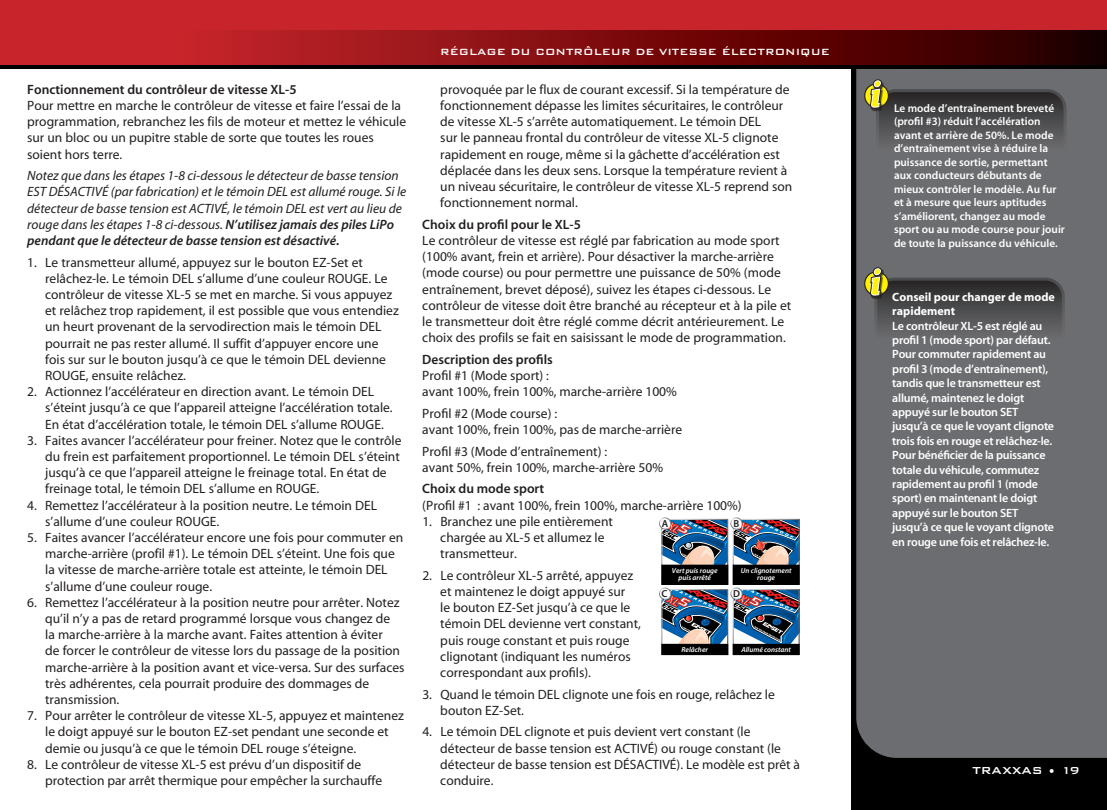
<style>
.page{position:relative;width:1107px;height:810px;background:#fff}
.page>*{position:absolute;margin:0;border:0;box-sizing:border-box;transform-origin:0 0}
.t1{font:13.5px/16.2px "Myriad";color:#231f20}
.t2{font:italic 13.5px/16.2px "Myriad";color:#231f20}
.t3{font:600 13.5px "Myriad";color:#231f20}
.t4{font:13.5px "Bank Gothic Medium BT";color:#fff}
.t5{font:600 12px/14.4px "Myriad";letter-spacing:-.02em;color:#fff}
.t6{font:12px "Bank Gothic Medium BT";color:#fff}
.t7{font:700 12px/14.4px "Myriad";color:#fff}
.t8{font:600 11.25px/13.5px "Myriad";color:#fff}
.t9{font:600 10.2px "Myriad";color:#231f20}
.t10{font:italic 600 7.35px/7.4px "Myriad";color:#fff;text-align:center}
.s1{font-weight:600}
</style>
<div class="page">
<div style="left:851px;top:12px;width:256px;height:798px;background:#000"></div>
<div style="left:856px;top:69px;width:251px;height:689px;background:#6c6d70"></div>
<div style="left:0;top:0;width:1107px;height:69px;background:#000"></div>
<div style="left:0;top:0;width:1107px;height:50px;background:#c8242b"></div>
<svg style="left:0;top:31px;width:1107px;height:34px;background:#841013"></svg>
<svg style="left:865px;top:84px;width:23px;height:24px"></svg>
<div style="left:864px;top:83px;width:25px;height:25px;border:1px solid #231f20;border-radius:50%"></div>
<div style="left:870px;top:81px;width:14px;height:31px;background:#231f20;opacity:.75"></div>
<div style="left:873px;top:79px;width:9px;height:9px;border:3px solid #231f20;border-radius:50%"></div>
<div style="left:874px;top:81px;width:7px;height:6px;background:#fff101;border-radius:50%"></div>
<div style="left:874px;top:80px;width:7px;height:7px;border:1px solid #fff;border-radius:50%"></div>
<svg style="left:869px;top:86px;width:196px;height:86px;background:#585856"></svg>
<div style="left:874px;top:278px;width:191px;height:84px;border:3px solid #fff;border-radius:18px"></div>
<svg style="left:865px;top:272px;width:23px;height:23px"></svg>
<div style="left:864px;top:271px;width:25px;height:25px;border:1px solid #231f20;border-radius:50%"></div>
<div style="left:870px;top:269px;width:14px;height:30px;background:#231f20;opacity:.75"></div>
<div style="left:873px;top:267px;width:9px;height:9px;border:3px solid #231f20;border-radius:50%"></div>
<div style="left:874px;top:269px;width:7px;height:6px;background:#fff101;border-radius:50%"></div>
<div style="left:874px;top:268px;width:7px;height:7px;border:1px solid #fff;border-radius:50%"></div>
<svg style="left:869px;top:274px;width:194px;height:86px;background:#575856"></svg>
<div style="left:730px;top:517px;width:12px;height:12px;border:1px solid #fff;border-radius:50%"></div>
<div style="left:733px;top:565px;width:67px;height:20px;border:1px solid #000"></div>
<img style="left:663px;top:519px;width:136px;height:64px">
<div style="left:659px;top:518px;width:12px;height:11px;background:#fff;border-radius:50%"></div>
<div style="left:659px;top:517px;width:12px;height:12px;border:1px solid #fff;border-radius:50%"></div>
<div style="left:662px;top:565px;width:66px;height:19px;background:#000"></div>
<div style="left:661px;top:565px;width:67px;height:20px;border:1px solid #000"></div>
<div style="left:733px;top:589px;width:67px;height:66px;border:1px solid #fff"></div>
<div style="left:731px;top:588px;width:11px;height:11px;background:#8d8f91;border-radius:50%"></div>
<div style="left:730px;top:588px;width:12px;height:12px;border:1px solid #fff;border-radius:50%"></div>
<div style="left:733px;top:644px;width:67px;height:11px;border:1px solid #000"></div>
<img style="left:663px;top:590px;width:136px;height:65px">
<div style="left:661px;top:589px;width:67px;height:66px;border:1px solid #fff"></div>
<div style="left:659px;top:588px;width:12px;height:11px;background:#fff;border-radius:50%"></div>
<div style="left:659px;top:588px;width:12px;height:12px;border:1px solid #fff;border-radius:50%"></div>
<div style="left:662px;top:644px;width:66px;height:11px;background:#000"></div>
<p class="t3" style="left:27px;top:82px;width:271px">Fonctionnement du contrôleur de vitesse XL-5</p>
<p class="t1" style="left:27px;top:98px;width:380px">Pour mettre en marche le contrôleur de vitesse et faire l’essai de la programmation, rebranchez les fils de moteur et mettez le véhicule sur un bloc ou un pupitre stable de sorte que toutes les roues soient hors terre.</p>
<p class="t2" style="left:27px;top:168px;width:381px">Notez que dans les étapes 1-8 ci-dessous le détecteur de basse tension EST DÉSACTIVÉ (par fabrication) et le témoin DEL est allumé rouge. Si le détecteur de basse tension est ACTIVÉ, le témoin DEL est vert au lieu de rouge dans les étapes 1-8 ci-dessous. <span class="s1">N’utilisez jamais des piles LiPo pendant que le détecteur de basse tension est désactivé.</span></p>
<p class="t1" style="left:45px;top:255px;width:355px;text-indent:-18px">1. Le transmetteur allumé, appuyez sur le bouton EZ-Set et relâchez-le. Le témoin DEL s’allume d’une couleur ROUGE. Le contrôleur de vitesse XL-5 se met en marche. Si vous appuyez et relâchez trop rapidement, il est possible que vous entendiez un heurt provenant de la servodirection mais le témoin DEL pourrait ne pas rester allumé. Il suffit d’appuyer encore une fois sur sur le bouton jusqu’à ce que le témoin DEL devienne ROUGE, ensuite relâchez.</p>
<p class="t1" style="left:45px;top:384px;width:349px;text-indent:-18px">2. Actionnez l’accélérateur en direction avant. Le témoin DEL s’éteint jusqu’à ce que l’appareil atteigne l’accélération totale.<br>En état d’accélération totale, le témoin DEL s’allume ROUGE.</p>
<p class="t1" style="left:45px;top:433px;width:358px;text-indent:-18px">3. Faites avancer l’accélérateur pour freiner. Notez que le contrôle du frein est parfaitement proportionnel. Le témoin DEL s’éteint jusqu’à ce que l’appareil atteigne le freinage total. En état de freinage total, le témoin DEL s’allume en ROUGE.</p>
<p class="t1" style="left:45px;top:498px;width:334px;text-indent:-18px">4. Remettez l’accélérateur à la position neutre. Le témoin DEL s’allume d’une couleur ROUGE.</p>
<p class="t1" style="left:45px;top:530px;width:360px;text-indent:-18px">5. Faites avancer l’accélérateur encore une fois pour commuter en marche-arrière (profil #1). Le témoin DEL s’éteint. Une fois que la vitesse de marche-arrière totale est atteinte, le témoin DEL s’allume d’une couleur rouge.</p>
<p class="t1" style="left:45px;top:595px;width:361px;text-indent:-18px">6. Remettez l’accélérateur à la position neutre pour arrêter. Notez qu’il n’y a pas de retard programmé lorsque vous changez de<br>la marche-arrière à la marche avant. Faites attention à éviter<br>de forcer le contrôleur de vitesse lors du passage de la position marche-arrière à la position avant et vice-versa. Sur des surfaces très adhérentes, cela pourrait produire des dommages de transmission.</p>
<p class="t1" style="left:45px;top:708px;width:360px;text-indent:-18px">7. Pour arrêter le contrôleur de vitesse XL-5, appuyez et maintenez le doigt appuyé sur le bouton EZ-set pendant une seconde et demie ou jusqu’à ce que le témoin DEL rouge s’éteigne.</p>
<p class="t1" style="left:45px;top:757px;width:339px;text-indent:-18px">8. Le contrôleur de vitesse XL-5 est prévu d’un dispositif de protection par arrêt thermique pour empêcher la surchauffe</p>
<p class="t6" style="left:440px;top:45px;width:391px">RÉGLAGE DU CONTRÔLEUR DE VITESSE ÉLECTRONIQUE</p>
<p class="t1" style="left:440px;top:82px;width:354px">provoquée par le flux de courant excessif. Si la température de fonctionnement dépasse les limites sécuritaires, le contrôleur de vitesse XL-5 s’arrête automatiquement. Le témoin DEL<br>sur le panneau frontal du contrôleur de vitesse XL-5 clignote rapidement en rouge, même si la gâchette d’accélération est déplacée dans les deux sens. Lorsque la température revient à un niveau sécuritaire, le contrôleur de vitesse XL-5 reprend son fonctionnement normal.</p>
<p class="t3" style="left:422px;top:217px;width:160px">Choix du profil pour le XL-5</p>
<p class="t1" style="left:422px;top:233px;width:371px">Le contrôleur de vitesse est réglé par fabrication au mode sport (100% avant, frein et arrière). Pour désactiver la marche-arrière (mode course) ou pour permettre une puissance de 50% (mode entraînement, brevet déposé), suivez les étapes ci-dessous. Le contrôleur de vitesse doit être branché au récepteur et à la pile et le transmetteur doit être réglé comme décrit antérieurement. Le choix des profils se fait en saisissant le mode de programmation.</p>
<p class="t3" style="left:422px;top:352px;width:132px">Description des profils</p>
<p class="t1" style="left:422px;top:368px;width:128px">Profil #1 (Mode sport) :</p>
<p class="t1" style="left:422px;top:384px;width:256px">avant 100%, frein 100%, marche-arrière 100%</p>
<p class="t1" style="left:422px;top:406px;width:136px">Profil #2 (Mode course) :</p>
<p class="t1" style="left:422px;top:422px;width:261px">avant 100%, frein 100%, pas de marche-arrière</p>
<p class="t1" style="left:422px;top:444px;width:186px">Profil #3 (Mode d’entraînement) :</p>
<p class="t1" style="left:422px;top:460px;width:242px">avant 50%, frein 100%, marche-arrière 50%</p>
<p class="t1" style="left:422px;top:481px;width:321px"><span class="s1">Choix du mode sport<br></span>(Profil #1 : avant 100%, frein 100%, marche-arrière 100%)</p>
<p class="t1" style="left:440px;top:514px;width:174px;text-indent:-18px">1. Branchez une pile entièrement chargée au XL-5 et allumez le transmetteur.</p>
<p class="t1" style="left:440px;top:568px;width:202px;text-indent:-18px">2. Le contrôleur XL-5 arrêté, appuyez et maintenez le doigt appuyé sur<br>le bouton EZ-Set jusqu’à ce que le témoin DEL devienne vert constant, puis rouge constant et puis rouge clignotant (indiquant les numéros correspondant aux profils).</p>
<p class="t1" style="left:440px;top:687px;width:336px;text-indent:-18px">3. Quand le témoin DEL clignote une fois en rouge, relâchez le bouton EZ-Set.</p>
<p class="t1" style="left:440px;top:724px;width:361px;text-indent:-18px">4. Le témoin DEL clignote et puis devient vert constant (le détecteur de basse tension est ACTIVÉ) ou rouge constant (le détecteur de basse tension est DÉSACTIVÉ). Le modèle est prêt à conduire.</p>
<p class="t9" style="left:734px;top:518px;width:7px">B</p>
<p class="t9" style="left:662px;top:518px;width:8px">A</p>
<p class="t10" style="left:741px;top:567px;width:52px">Un clignotement rouge</p>
<p class="t10" style="left:672px;top:567px;width:47px">Vert puis rouge puis arrêté</p>
<p class="t9" style="left:733px;top:588px;width:8px">D</p>
<p class="t9" style="left:662px;top:588px;width:8px">C</p>
<p class="t10" style="left:682px;top:646px;width:28px">Relâcher</p>
<p class="t10" style="left:741px;top:646px;width:51px">Allumé constant</p>
<p class="t8" style="left:894px;top:102px;width:172px">Le mode d’entraînement breveté (profil #3) réduit l’accélération avant et arrière de 50%. Le mode d’entraînement vise à réduire la puissance de sortie, permettant aux conducteurs débutants de mieux contrôler le modèle. Au fur et à mesure que leurs aptitudes s’améliorent, changez au mode sport ou au mode course pour jouir de toute la puissance du véhicule.</p>
<p class="t7" style="left:892px;top:290px;width:164px">Conseil pour changer de mode rapidement</p>
<p class="t5" style="left:892px;top:319px;width:163px">Le contrôleur XL-5 est réglé au profil 1 (mode sport) par défaut.<br>Pour commuter rapidement au profil 3 (mode d’entraînement), tandis que le transmetteur est allumé, maintenez le doigt appuyé sur le bouton SET jusqu’à ce que le voyant clignote trois fois en rouge et relâchez-le.<br>Pour bénéficier de la puissance totale du véhicule, commutez rapidement au profil 1 (mode sport) en maintenant le doigt appuyé sur le bouton SET jusqu’à ce que le voyant clignote en rouge une fois et relâchez-le.</p>
<p class="t4" style="left:972px;top:763px;width:109px">TRAXXAS • 19</p>
</div>
